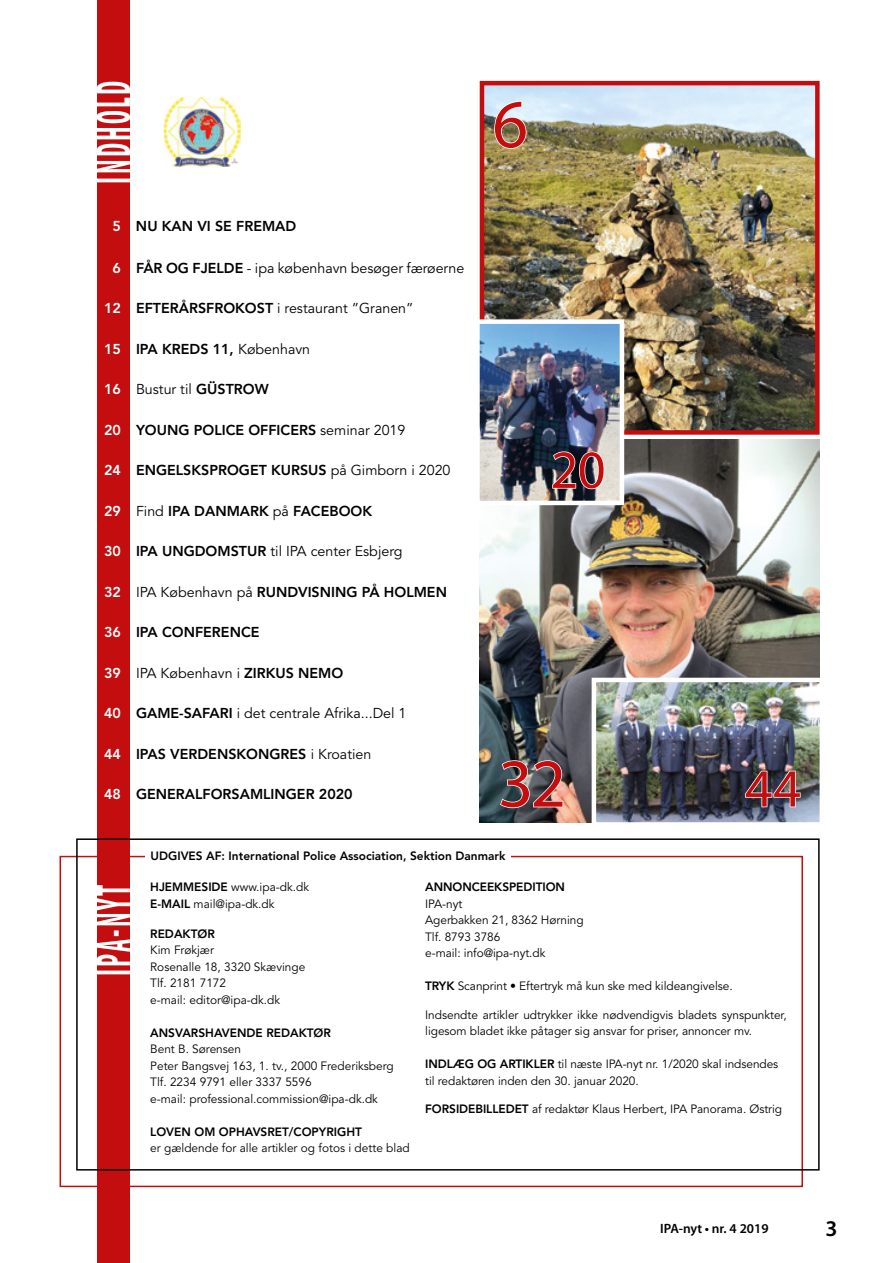
<style>
.page{position:relative;width:893px;height:1263px;background:#fff}
.page>*{position:absolute;margin:0;border:0;box-sizing:border-box;transform-origin:0 0}
.t1{font:69px "Myriad Pro";color:#c40d0e}
.t2{font:54px "Myriad Pro";color:#c40d0e}
.t3{font:700 condensed 49.65px "Myriad Pro";letter-spacing:.08em;color:#fff;scale:.57 1}
.t4{font:600 22.5px "Myriad Pro";color:#000}
.t5{font:800 14.25px "Avenir LT Std";color:#000}
.t6{font:14.25px "Avenir LT Std";color:#000}
.t7{font:600 13.5px "Myriad Pro";color:#000}
.t8{font:12px/16.5px "Avenir LT Std";letter-spacing:-.005em;color:#000}
.t9{font:800 12px "Avenir LT Std";color:#000}
.s1{color:#fff}
.s2{font-weight:800;color:#fff}
.s3{font-weight:800}
.s4{font-weight:400}
</style>
<div class="page">
<div style="left:60px;top:856px;width:743px;height:331px;border:2px solid #c40d0e"></div>
<img style="left:485px;top:86px;width:330px;height:344px">
<div style="left:480px;top:81px;width:340px;height:354px;border:4px solid #c40d0e"></div>
<svg style="left:493px;top:100px;width:34px;height:50px;background:#babcab"></svg>
<div style="left:98px;top:0;width:32px;height:1263px;background:#c40d0e"></div>
<img style="left:480px;top:440px;width:339px;height:382px">
<img style="left:597px;top:683px;width:222px;height:139px">
<div style="left:592px;top:678px;width:232px;height:149px;border:4px solid #fff"></div>
<img style="left:480px;top:324px;width:139px;height:176px">
<div style="left:475px;top:319px;width:149px;height:186px;border:4px solid #fff"></div>
<svg style="left:744px;top:770px;width:57px;height:38px;background:#686a72"></svg>
<svg style="left:551px;top:451px;width:54px;height:39px;background:#71747a"></svg>
<img style="left:499px;top:759px;width:65px;height:50px">
<img style="left:164px;top:97px;width:77px;height:70px">
<div style="left:76px;top:838px;width:744px;height:332px;border:2px solid #000"></div>
<div style="left:145px;top:851px;width:366px;height:16px;background:#fff"></div>
<h3 class="t3" style="left:86px;top:184px;width:182px;rotate:-90deg">INDHOLD</h3>
<p class="t5" style="left:113px;top:217px;width:185px"><span class="s1">5</span> NU KAN VI SE FREMAD</p>
<p class="t6" style="left:113px;top:260px;width:353px"><span class="s2">6</span> <span class="s3">FÅR OG FJELDE</span> - ipa københavn besøger færøerne</p>
<p class="t6" style="left:104px;top:300px;width:311px"><span class="s2">12</span> <span class="s3">EFTERÅRSFROKOST</span> i restaurant ”Granen”</p>
<p class="t5" style="left:104px;top:340px;width:208px"><span class="s1">15</span> IPA KREDS 11, <span class="s4">København</span></p>
<p class="t6" style="left:104px;top:381px;width:166px"><span class="s2">16</span> Bustur til <span class="s3">GÜSTROW</span></p>
<p class="t5" style="left:104px;top:421px;width:303px"><span class="s1">20</span> YOUNG POLICE OFFICERS <span class="s4">seminar 2019</span></p>
<p class="t5" style="left:104px;top:462px;width:348px"><span class="s1">24</span> ENGELSKSPROGET KURSUS <span class="s4">på Gimborn i 2020</span></p>
<p class="t5" style="left:104px;top:502px;width:270px"><span class="s1">29</span> <span class="s4">Find</span> IPA DANMARK <span class="s4">på</span> FACEBOOK</p>
<p class="t6" style="left:104px;top:543px;width:300px"><span class="s2">30</span> <span class="s3">IPA UNGDOMSTUR</span> til IPA center Esbjerg</p>
<p class="t5" style="left:104px;top:583px;width:344px"><span class="s1">32</span> <span class="s4">IPA København på</span> RUNDVISNING PÅ HOLMEN</p>
<p class="t5" style="left:104px;top:624px;width:157px"><span class="s1">36</span> IPA CONFERENCE</p>
<p class="t6" style="left:104px;top:665px;width:241px"><span class="s2">39</span> IPA København i <span class="s3">ZIRKUS NEMO</span></p>
<p class="t6" style="left:104px;top:705px;width:304px"><span class="s2">40</span> <span class="s3">GAME-SAFARI</span> i det centrale Afrika...Del 1</p>
<p class="t5" style="left:104px;top:745px;width:269px"><span class="s1">44</span> IPAS VERDENSKONGRES <span class="s4">i Kroatien</span></p>
<p class="t5" style="left:104px;top:786px;width:250px"><span class="s1">48</span> GENERALFORSAMLINGER 2020</p>
<h1 class="t1" style="left:493px;top:86px;width:37px">6</h1>
<h2 class="t2" style="left:551px;top:440px;width:56px">20</h2>
<h1 class="t1" style="left:498px;top:746px;width:70px">32</h1>
<h2 class="t2" style="left:745px;top:759px;width:57px">44</h2>
<p class="t9" style="left:151px;top:848px;width:356px">UDGIVES AF: International Police Association, Sektion Danmark</p>
<p class="t9" style="left:425px;top:880px;width:141px">ANNONCEEKSPEDITION</p>
<p class="t8" style="left:425px;top:895px;width:160px">IPA-nyt<br>Agerbakken 21, 8362 Hørning<br>Tlf. 8793 3786<br>e-mail: info@ipa-nyt.dk</p>
<p class="t8" style="left:425px;top:978px;width:309px"><span class="s3">TRYK</span> Scanprint • Eftertryk må kun ske med kildeangivelse.</p>
<p class="t8" style="left:425px;top:1006px;width:363px">Indsendte artikler udtrykker ikke nødvendigvis bladets synspunkter, ligesom bladet ikke påtager sig ansvar for priser, annoncer mv.</p>
<p class="t8" style="left:425px;top:1056px;width:355px"><span class="s3">INDLÆG OG ARTIKLER</span> til næste IPA-nyt nr. 1/2020 skal indsendes til redaktøren inden den 30. januar 2020.</p>
<p class="t8" style="left:425px;top:1101px;width:358px"><span class="s3">FORSIDEBILLEDET</span> af redaktør Klaus Herbert, IPA Panorama. Østrig</p>
<h3 class="t3" style="left:86px;top:976px;width:162px;rotate:-90deg">IPA-NYT</h3>
<p class="t8" style="left:150px;top:879px;width:160px"><span class="s3">HJEMMESIDE</span> www.ipa-dk.dk<br><span class="s3">E-MAIL</span> mail@ipa-dk.dk</p>
<p class="t9" style="left:150px;top:926px;width:66px">REDAKTØR</p>
<p class="t8" style="left:150px;top:942px;width:157px">Kim Frøkjær<br>Rosenalle 18, 3320 Skævinge<br>Tlf. 2181 7172<br>e-mail: editor@ipa-dk.dk</p>
<p class="t9" style="left:150px;top:1025px;width:182px">ANSVARSHAVENDE REDAKTØR</p>
<p class="t8" style="left:150px;top:1041px;width:245px">Bent B. Sørensen<br>Peter Bangsvej 163, 1. tv., 2000 Frederiksberg Tlf. 2234 9791 eller 3337 5596<br>e-mail: professional.commission@ipa-dk.dk</p>
<p class="t9" style="left:150px;top:1124px;width:213px">LOVEN OM OPHAVSRET/COPYRIGHT</p>
<p class="t8" style="left:150px;top:1140px;width:261px">er gældende for alle artikler og fotos i dette blad</p>
<p class="t7" style="left:660px;top:1220px;width:110px">IPA-nyt • nr. 4 2019</p>
<h3 class="t4" style="left:826px;top:1214px;width:14px">3</h3>
</div>
